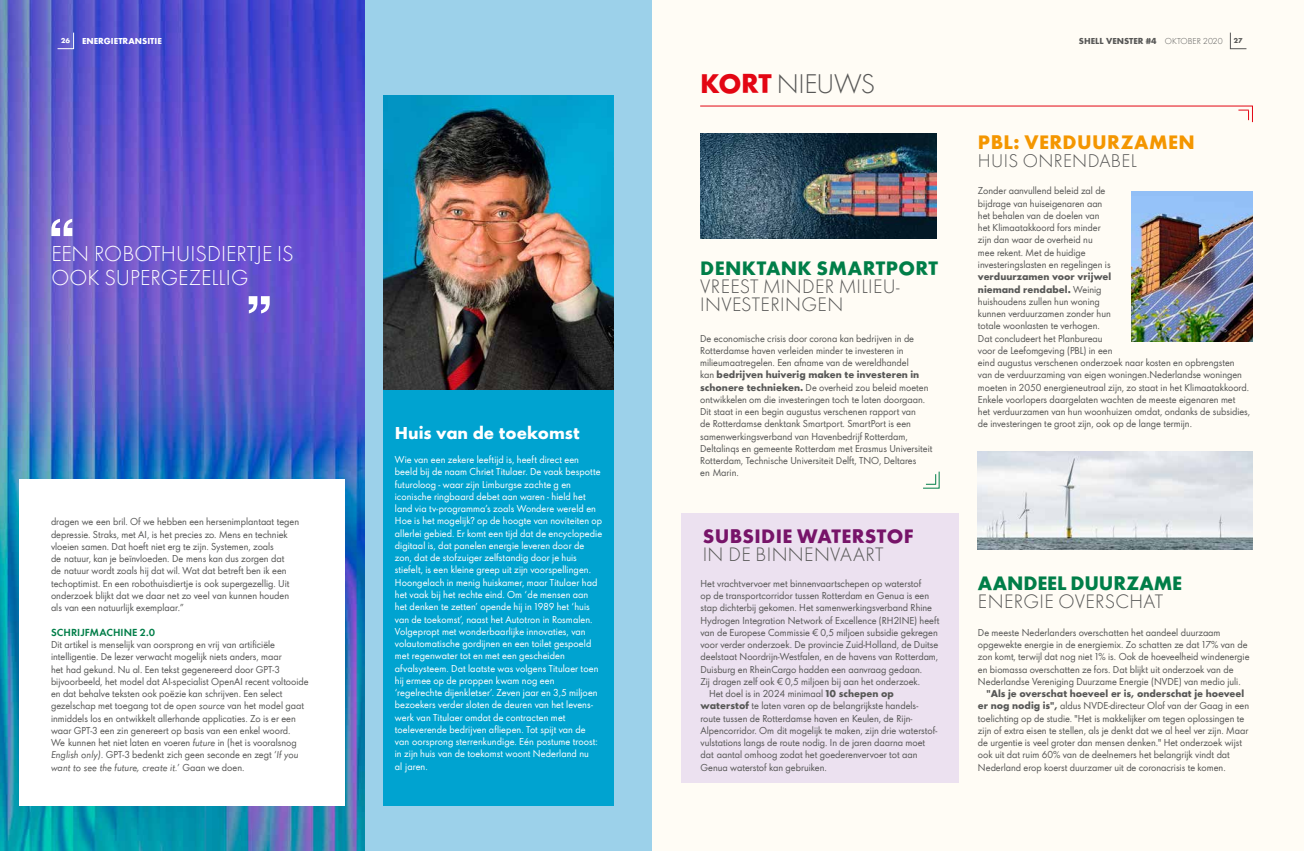
<style>
.page{position:relative;width:1304px;height:851px;background:#fff}
.page>*{position:absolute;margin:0;border:0;box-sizing:border-box;transform-origin:0 0}
.t1{font:300 25px "Shell";letter-spacing:-.02em;color:#575756}
.t2{font:300 19.9px/23.7px "Shell";color:#fff}
.t3{font:300 18px/18px "Shell";letter-spacing:.02em;color:#575756}
.t4{font:700 18px "Shell";letter-spacing:.02em;color:#007e48}
.t5{font:700 18px "Shell";letter-spacing:.02em;color:#771469}
.t6{font:700 18px "Shell";letter-spacing:.02em;color:#f49600}
.t7{font:700 18px "Shell";letter-spacing:-.01em;color:#007e48}
.t8{font:300 17px "Shell";letter-spacing:.02em;color:#575756}
.t9{font:700 16px "Shell";color:#fff}
.t10{font:800 9.5px "Shell";letter-spacing:.015em;color:#007e48}
.t11{font:9.1px/12.3px "Shell";color:#575756}
.t12{font:9.1px/12.3px "Shell";letter-spacing:.01em;color:#fff}
.t13{font:700 8px "Shell";color:#575756}
.t14{font:700 8px "Shell";color:#fff}
.t15{font:700 6.5px "Shell";color:#fff}
.t16{font:700 6.5px "Shell";color:#575756}
.s1{font-weight:300}
.s2{font-style:italic}
.s3{font-weight:700;color:#e30613}
.s4{font-weight:700}
</style>
<div class="page">
<div style="left:652px;top:0;width:652px;height:850px;background:#fffcf5"></div>
<div style="left:364px;top:0;width:288px;height:850px;background:#9cd1ea"></div>
<img style="left:0;top:0;width:364px;height:850px">
<img style="left:384px;top:96px;width:230px;height:294px">
<img style="left:700px;top:133px;width:237px;height:106px">
<img style="left:978px;top:452px;width:275px;height:98px">
<img style="left:1131px;top:192px;width:122px;height:149px">
<div style="left:682px;top:513px;width:277px;height:269px;background:#ece1f0"></div>
<div style="left:19px;top:479px;width:326px;height:326px;background:#fff"></div>
<svg style="left:51px;top:219px;width:21px;height:17px"></svg>
<svg style="left:249px;top:296px;width:21px;height:17px"></svg>
<div style="left:384px;top:390px;width:230px;height:415px;background:#00a3d0"></div>
<svg style="left:700px;top:105px;width:553px;height:18px"></svg>
<svg style="left:923px;top:471px;width:17px;height:18px"></svg>
<svg style="left:1230px;top:32px;width:17px;height:17px"></svg>
<svg style="left:57px;top:32px;width:17px;height:17px"></svg>
<p class="t15" style="left:61px;top:35px;width:10px">26</p>
<p class="t14" style="left:82px;top:34px;width:81px">ENERGIETRANSITIE</p>
<p class="t13" style="left:1079px;top:34px;width:145px">SHELL VENSTER #4 <span class="s1">OKTOBER 2020</span></p>
<p class="t16" style="left:1234px;top:35px;width:10px">27</p>
<h2 class="t2" style="left:51px;top:241px;width:244px">EEN ROBOTHUISDIERTJE IS<br>OOK SUPERGEZELLIG</h2>
<p class="t11" style="left:51px;top:515px;width:250px">dragen we een bril. Of we hebben een hersenimplantaat tegen depressie. Straks, met AI, is het precies zo. Mens en techniek vloeien samen. Dat hoeft niet erg te zijn. Systemen, zoals<br>de natuur, kan je beïnvloeden. De mens kan dus zorgen dat<br>de natuur wordt zoals hij dat wil. Wat dat betreft ben ik een techoptimist. En een robothuisdiertje is ook supergezellig. Uit onderzoek blijkt dat we daar net zo veel van kunnen houden als van een natuurlijk exemplaar.”</p>
<p class="t10" style="left:51px;top:624px;width:106px">SCHRIJFMACHINE 2.0</p>
<p class="t11" style="left:51px;top:637px;width:259px">Dit artikel is menselijk van oorsprong en vrij van artificiële intelligentie. De lezer verwacht mogelijk niets anders, maar<br>het had gekund. Nu al. Een tekst gegenereerd door GPT-3 bijvoorbeeld, het model dat AI-specialist OpenAI recent voltooide en dat behalve teksten ook poëzie kan schrijven. Een select gezelschap met toegang tot de <span class="s2">open source</span> van het model gaat inmiddels los en ontwikkelt allerhande applicaties. Zo is er een waar GPT-3 een zin genereert op basis van een enkel woord.<br>We kunnen het niet laten en voeren <span class="s2">future</span> in (het is vooralsnog <span class="s2">English only).</span> GPT-3 bedenkt zich geen seconde en zegt ‘<span class="s2">If you want to see the future, create it.</span>’ Gaan we doen.</p>
<h3 class="t9" style="left:395px;top:419px;width:187px">Huis van de toekomst</h3>
<p class="t12" style="left:395px;top:453px;width:209px">Wie van een zekere leeftijd is, heeft direct een beeld bij de naam Chriet Titulaer. De vaak bespotte futuroloog - waar zijn Limburgse zachte g en iconische ringbaard debet aan waren - hield het land via tv-programma’s zoals Wondere wereld en Hoe is het mogelijk? op de hoogte van noviteiten op allerlei gebied. Er komt een tijd dat de encyclopedie digitaal is, dat panelen energie leveren door de zon, dat de stofzuiger zelfstandig door je huis stiefelt, is een kleine greep uit zijn voorspellingen.<br>Hoongelach in menig huiskamer, maar Titulaer had het vaak bij het rechte eind. Om ‘de mensen aan het denken te zetten’ opende hij in 1989 het ‘huis van de toekomst’, naast het Autotron in Rosmalen.<br>Volgepropt met wonderbaarlijke innovaties, van volautomatische gordijnen en een toilet gespoeld met regenwater tot en met een gescheiden afvalsysteem. Dat laatste was volgens Titulaer toen hij ermee op de proppen kwam nog een ‘regelrechte dijenkletser’. Zeven jaar en 3,5 miljoen bezoekers verder sloten de deuren van het levens&shy;werk van Titulaer omdat de contracten met toeleverende bedrijven afliepen. Tot spijt van de<br>van oorsprong sterrenkundige. Eén postume troost: in zijn huis van de toekomst woont Nederland nu<br>al jaren.</p>
<h1 class="t1" style="left:700px;top:65px;width:177px"><span class="s3">KORT</span> NIEUWS</h1>
<h3 class="t4" style="left:700px;top:253px;width:239px">DENKTANK SMARTPORT</h3>
<h3 class="t3" style="left:700px;top:276px;width:201px">VREEST MINDER MILIEU-<br>INVESTERINGEN</h3>
<p class="t11" style="left:700px;top:331px;width:234px">De economische crisis door corona kan bedrijven in de Rotterdamse haven verleiden minder te investeren in milieumaatregelen. Een afname van de wereldhandel<br>kan <span class="s4">bedrijven huiverig maken te investeren in schonere technieken.</span> De overheid zou beleid moeten ontwikkelen om die investeringen toch te laten doorgaan.<br>Dit staat in een begin augustus verschenen rapport van<br>de Rotterdamse denktank Smartport. SmartPort is een samenwerkingsverband van Havenbedrijf Rotterdam, Deltalinqs en gemeente Rotterdam met Erasmus Universiteit Rotterdam, Technische Universiteit Delft, TNO, Deltares<br>en Marin.</p>
<h3 class="t5" style="left:703px;top:521px;width:212px">SUBSIDIE WATERSTOF</h3>
<h3 class="t3" style="left:703px;top:544px;width:182px">IN DE BINNENVAART</h3>
<p class="t11" style="left:701px;top:576px;width:222px">Het vrachtvervoer met binnenvaartschepen op waterstof</p>
<p class="t11" style="left:701px;top:588px;width:230px">op de transportcorridor tussen Rotterdam en Genua is een</p>
<p class="t11" style="left:701px;top:601px;width:233px">stap dichterbij gekomen. Het samenwerkingsverband Rhine</p>
<p class="t11" style="left:701px;top:613px;width:240px">Hydrogen Integration Network of Excellence (RH2INE) heeft</p>
<p class="t11" style="left:701px;top:625px;width:239px">van de Europese Commissie € 0,5 miljoen subsidie gekregen</p>
<p class="t11" style="left:701px;top:637px;width:239px">voor verder onderzoek. De provincie Zuid-Holland, de Duitse</p>
<p class="t11" style="left:701px;top:650px;width:239px">deelstaat Noordrijn-Westfalen, en de havens van Rotterdam,</p>
<p class="t11" style="left:701px;top:662px;width:223px">Duisburg en RheinCargo hadden een aanvraag gedaan.</p>
<p class="t11" style="left:701px;top:674px;width:221px">Zij dragen zelf ook € 0,5 miljoen bij aan het onderzoek.</p>
<p class="t11" style="left:709px;top:686px;width:186px">Het doel is in 2024 minimaal <span class="s4">10 schepen op</span></p>
<p class="t11" style="left:701px;top:699px;width:219px"><span class="s4">waterstof</span> te laten varen op de belangrijkste handels-</p>
<p class="t11" style="left:701px;top:711px;width:213px">route tussen de Rotterdamse haven en Keulen, de Rijn-</p>
<p class="t11" style="left:701px;top:723px;width:238px">Alpencorridor. Om dit mogelijk te maken, zijn drie waterstof-</p>
<p class="t11" style="left:701px;top:735px;width:226px">vulstations langs de route nodig. In de jaren daarna moet</p>
<p class="t11" style="left:701px;top:748px;width:219px">dat aantal omhoog zodat het goederenvervoer tot aan</p>
<p class="t11" style="left:701px;top:760px;width:128px">Genua waterstof kan gebruiken.</p>
<h3 class="t6" style="left:978px;top:127px;width:218px">PBL: VERDUURZAMEN</h3>
<h3 class="t8" style="left:978px;top:148px;width:160px">HUIS ONRENDABEL</h3>
<p class="t11" style="left:978px;top:184px;width:134px">Zonder aanvullend beleid zal de bijdrage van huiseigenaren aan het behalen van de doelen van het Klimaatakkoord fors minder zijn dan waar de overheid nu mee rekent. Met de huidige investeringslasten en regelingen is</p>
<p class="t11" style="left:978px;top:270px;width:274px"><span class="s4">verduurzamen voor vrijwel<br>niemand rendabel.</span> Weinig<br>huishoudens zullen hun woning<br>kunnen verduurzamen zonder hun<br>totale woonlasten te verhogen.<br>Dat concludeert het Planbureau<br>voor de Leefomgeving (PBL) in een<br>eind augustus verschenen onderzoek naar kosten en opbrengsten van de verduurzaming van eigen woningen.Nederlandse woningen moeten in 2050 energieneutraal zijn, zo staat in het Klimaatakkoord.<br>Enkele voorlopers daargelaten wachten de meeste eigenaren met<br>het verduurzamen van hun woonhuizen omdat, ondanks de subsidies, de investeringen te groot zijn, ook op de lange termijn.</p>
<h3 class="t7" style="left:978px;top:568px;width:206px">AANDEEL DUURZAME</h3>
<h3 class="t3" style="left:978px;top:591px;width:187px">ENERGIE OVERSCHAT</h3>
<p class="t11" style="left:978px;top:625px;width:273px">De meeste Nederlanders overschatten het aandeel duurzaam opgewekte energie in de energiemix. Zo schatten ze dat 17% van de zon komt, terwijl dat nog niet 1% is. Ook de hoeveelheid windenergie en biomassa overschatten ze fors. Dat blijkt uit onderzoek van de Nederlandse Vereniging Duurzame Energie (NVDE) van medio juli.</p>
<p class="t11" style="left:978px;top:687px;width:273px;text-indent:9px"><span class="s4">"Als je overschat hoeveel er is, onderschat je hoeveel er nog nodig is",</span> aldus NVDE-directeur Olof van der Gaag in een toelichting op de studie. "Het is makkelijker om tegen oplossingen te zijn of extra eisen te stellen, als je denkt dat we al heel ver zijn. Maar de urgentie is veel groter dan mensen denken." Het onderzoek wijst ook uit dat ruim 60% van de deelnemers het belangrijk vindt dat Nederland erop koerst duurzamer uit de coronacrisis te komen.</p>
</div>
